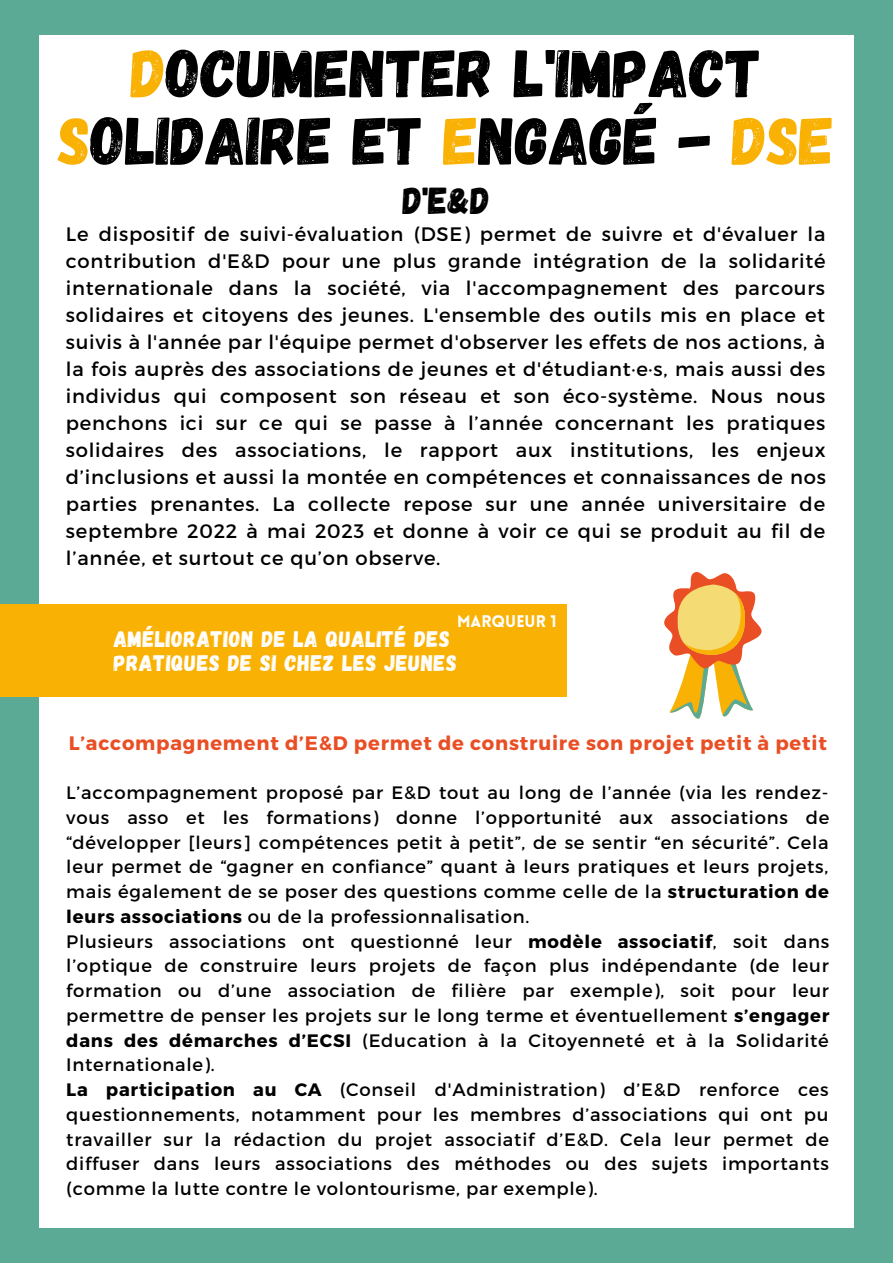
<style>
.page{position:relative;width:893px;height:1264px;background:#fff}
.page>*{position:absolute;margin:0;border:0;box-sizing:border-box;transform-origin:0 0}
.t1{font:67.5px/67.5px "Gagalin";color:#000;text-align:center}
.t2{font:37.5px "Gagalin";color:#000}
.t3{font:22.5px/23.5px "Gagalin";letter-spacing:.03em;color:#fff}
.t4{font:19.5px/27px "Montserrat";letter-spacing:.04em;color:#000;text-align:justify}
.t5{font:700 19.5px "Montserrat";letter-spacing:.04em;color:#e94e24}
.t6{font:18px/24.8px "Montserrat";letter-spacing:.04em;color:#000;text-align:justify}
.t7{font:900 16.5px "Lovelo";color:#fff}
.s1{color:#f9b104}
.s2{font-weight:700}
</style>
<div class="page">
<div style="left:0;top:0;width:892px;height:1262px;background:#5aaa96"></div>
<div style="left:39px;top:35px;width:814px;height:1192px;background:#fff"></div>
<div style="left:0;top:604px;width:566px;height:92px;background:#f9b104"></div>
<svg style="left:664px;top:572px;width:98px;height:147px"></svg>
<p class="t1" style="left:58px;top:36px;width:777px"><span class="s1">D</span>OCUMENTER L'IMPACT<br><span class="s1">S</span>OLIDAIRE ET <span class="s1">E</span>NGAGÉ - <span class="s1">DSE</span></p>
<p class="t2" style="left:403px;top:176px;width:89px">D'E&amp;D</p>
<p class="t4" style="left:66px;top:219px;width:761px">Le dispositif de suivi-évaluation (DSE) permet de suivre et d'évaluer la contribution d'E&amp;D pour une plus grande intégration de la solidarité internationale dans la société, via l'accompagnement des parcours solidaires et citoyens des jeunes. L'ensemble des outils mis en place et suivis à l'année par l'équipe permet d'observer les effets de nos actions, à la fois auprès des associations de jeunes et d'étudiant·e·s, mais aussi des individus qui composent son réseau et son éco-système. Nous nous penchons ici sur ce qui se passe à l’année concernant les pratiques solidaires des associations, le rapport aux institutions, les enjeux d’inclusions et aussi la montée en compétences et connaissances de nos parties prenantes. La collecte repose sur une année universitaire de septembre 2022 à mai 2023 et donne à voir ce qui se produit au fil de l’année, et surtout ce qu’on observe.</p>
<p class="t7" style="left:457px;top:614px;width:101px">MARQUEUR 1</p>
<p class="t3" style="left:114px;top:626px;width:345px">AMÉLIORATION DE LA QUALITÉ DES<br>PRATIQUES DE SI CHEZ LES JEUNES</p>
<p class="t5" style="left:69px;top:730px;width:759px">L’accompagnement d’E&amp;D permet de construire son projet petit à petit</p>
<p class="t6" style="left:66px;top:779px;width:764px">L’accompagnement proposé par E&amp;D tout au long de l’année (via les rendez&shy;vous asso et les formations) donne l’opportunité aux associations de “développer [leurs] compétences petit à petit”, de se sentir “en sécurité”. Cela leur permet de “gagner en confiance” quant à leurs pratiques et leurs projets, mais également de se poser des questions comme celle de la <span class="s2">structuration de leurs associations</span> ou de la professionnalisation.</p>
<p class="t6" style="left:66px;top:927px;width:764px">Plusieurs associations ont questionné leur <span class="s2">modèle associatif</span>, soit dans l’optique de construire leurs projets de façon plus indépendante (de leur formation ou d’une association de filière par exemple), soit pour leur permettre de penser les projets sur le long terme et éventuellement <span class="s2">s’engager dans des démarches d’ECSI</span> (Education à la Citoyenneté et à la Solidarité Internationale).</p>
<p class="t6" style="left:66px;top:1076px;width:764px"><span class="s2">La participation au CA</span> (Conseil d'Administration) d’E&amp;D renforce ces questionnements, notamment pour les membres d’associations qui ont pu travailler sur la rédaction du projet associatif d’E&amp;D. Cela leur permet de diffuser dans leurs associations des méthodes ou des sujets importants (comme la lutte contre le volontourisme, par exemple).</p>
</div>
